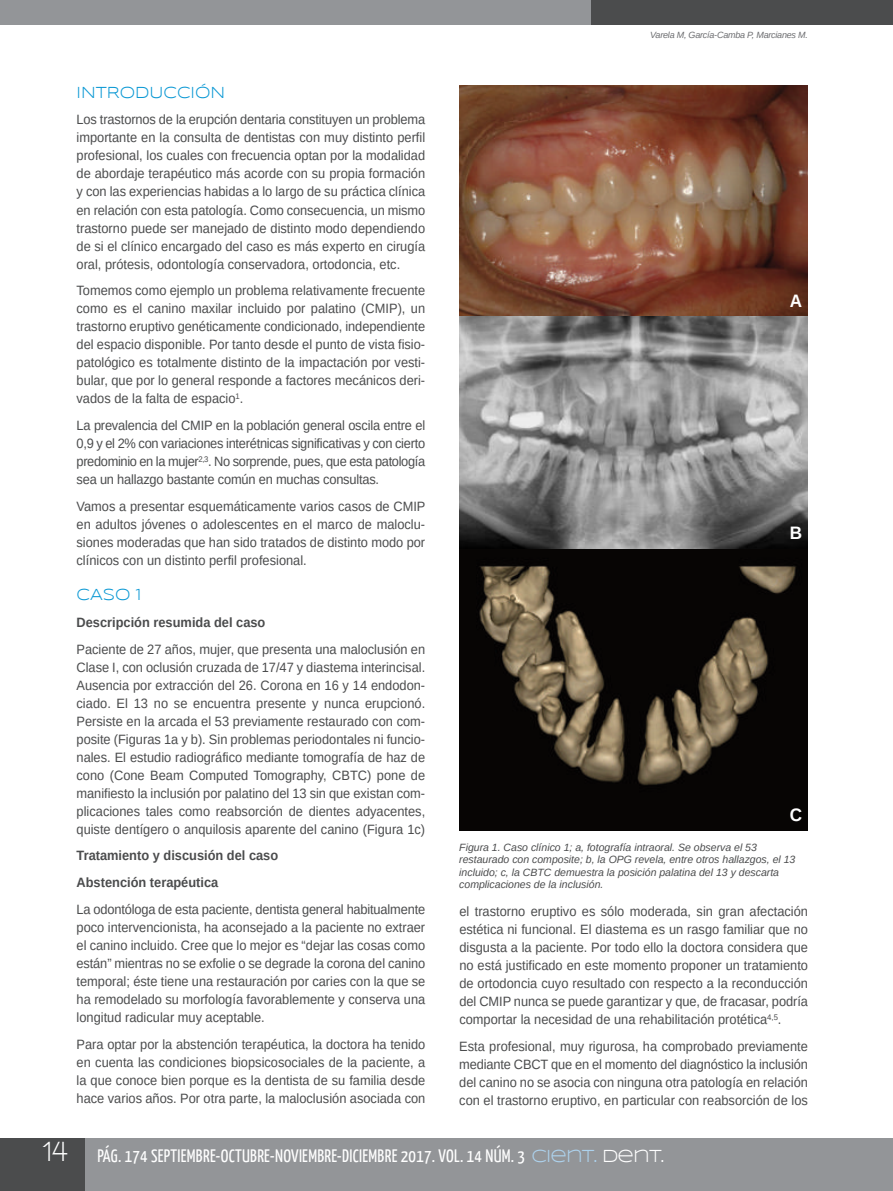
<style>
.page{position:relative;width:893px;height:1191px;background:#fff}
.page>*{position:absolute;margin:0;border:0;box-sizing:border-box;transform-origin:0 0}
.t1{font:700 30px "Walkway";color:#fff;scale:.9 1}
.t2{font:18px "Yanone Kaffeesatz";letter-spacing:.015em;color:#fff}
.t3{font:700 18px "Arimo";color:#fff;scale:.95 1}
.t4{font:16.5px "Syncopate";color:#0a98d4;scale:.95 1}
.t5{font:13.5px/18px "Arimo";color:#4b4c4d;text-align:justify;scale:.95 1}
.t6{font:700 13.5px/26.8px "Arimo";color:#4b4c4d;scale:.95 1}
.t7{font:italic 10.5px/12.6px "Arimo";color:#4b4c4d}
.t8{font:italic 9px "Arimo";letter-spacing:-.025em;color:#6c6d70}
.s1{font-family:"Syncopate";color:#add2ed}
.s2{font-family:"Syncopate"}
</style>
<div class="page">
<div style="left:0;top:1138px;width:893px;height:53px;background:#939598"></div>
<div style="left:0;top:0;width:599px;height:25px;background:#939598"></div>
<div style="left:591px;top:0;width:302px;height:25px;background:#4b4c4d"></div>
<div style="left:0;top:1138px;width:85px;height:53px;background:#4b4c4d"></div>
<img style="left:459px;top:85px;width:349px;height:231px">
<svg style="left:459px;top:316px;width:349px;height:232px;background:#8b8b8b"></svg>
<img style="left:459px;top:550px;width:349px;height:280px">
<p class="t8" style="left:650px;top:30px;width:159px">Varela M, García-camba P, Marcianes M.</p>
<p class="t4" style="left:77px;top:85px;width:158px">INTRODUCCIÓN</p>
<p class="t5" style="left:77px;top:111px;width:369px">Los trastornos de la erupción dentaria constituyen un problema importante en la consulta de dentistas con muy distinto perfil profesional, los cuales con frecuencia optan por la modalidad de abordaje terapéutico más acorde con su propia formación y con las experiencias habidas a lo largo de su práctica clínica en relación con esta patología. Como consecuencia, un mismo trastorno puede ser manejado de distinto modo dependiendo de si el clínico encargado del caso es más experto en cirugía oral, prótesis, odontología conservadora, ortodoncia, etc.</p>
<p class="t5" style="left:77px;top:282px;width:369px">Tomemos como ejemplo un problema relativamente frecuente como es el canino maxilar incluido por palatino (CMIP), un trastorno eruptivo genéticamente condicionado, independiente del espacio disponible. Por tanto desde el punto de vista fisio&shy;patológico es totalmente distinto de la impactación por vesti&shy;bular, que por lo general responde a factores mecánicos deri&shy;vados de la falta de espacio<sup>1</sup>.</p>
<p class="t5" style="left:77px;top:416px;width:369px">La prevalencia del CMIP en la población general oscila entre el 0,9 y el 2% con variaciones interétnicas significativas y con cierto predominio en la mujer<sup>2,3</sup>. No sorprende, pues, que esta patología sea un hallazgo bastante común en muchas consultas.</p>
<p class="t5" style="left:77px;top:497px;width:369px">Vamos a presentar esquemáticamente varios casos de CMIP en adultos jóvenes o adolescentes en el marco de maloclu&shy;siones moderadas que han sido tratados de distinto modo por clínicos con un distinto perfil profesional.</p>
<p class="t4" style="left:77px;top:587px;width:70px">CASO 1</p>
<p class="t6" style="left:77px;top:608px;width:200px">Descripción resumida del caso</p>
<p class="t5" style="left:77px;top:640px;width:369px">Paciente de 27 años, mujer, que presenta una maloclusión en Clase I, con oclusión cruzada de 17/47 y diastema interincisal.<br>Ausencia por extracción del 26. Corona en 16 y 14 endodon&shy;ciado. El 13 no se encuentra presente y nunca erupcionó.<br>Persiste en la arcada el 53 previamente restaurado con com&shy;posite (Figuras 1a y b). Sin problemas periodontales ni funcio&shy;nales. El estudio radiográfico mediante tomografía de haz de cono (Cone Beam Computed Tomography, CBTC) pone de manifiesto la inclusión por palatino del 13 sin que existan com&shy;plicaciones tales como reabsorción de dientes adyacentes, quiste dentígero o anquilosis aparente del canino (Figura 1c)</p>
<p class="t6" style="left:77px;top:842px;width:214px">Tratamiento y discusión del caso<br>Abstención terapéutica</p>
<p class="t5" style="left:77px;top:900px;width:369px">La odontóloga de esta paciente, dentista general habitualmente poco intervencionista, ha aconsejado a la paciente no extraer el canino incluido. Cree que lo mejor es “dejar las cosas como están” mientras no se exfolie o se degrade la corona del canino temporal; éste tiene una restauración por caries con la que se ha remodelado su morfología favorablemente y conserva una longitud radicular muy aceptable.</p>
<p class="t5" style="left:77px;top:1035px;width:369px">Para optar por la abstención terapéutica, la doctora ha tenido en cuenta las condiciones biopsicosociales de la paciente, a la que conoce bien porque es la dentista de su familia desde hace varios años. Por otra parte, la maloclusión asociada con</p>
<h2 class="t3" style="left:790px;top:290px;width:14px">A</h2>
<h2 class="t3" style="left:790px;top:522px;width:14px">B</h2>
<h2 class="t3" style="left:790px;top:804px;width:14px">C</h2>
<p class="t7" style="left:459px;top:840px;width:338px">Figura 1. caso clínico 1; a, fotografía intraoral. se observa el 53 restaurado con composite; b, la OPG revela, entre otros hallazgos, el 13 incluido; c, la cbtc demuestra la posición palatina del 13 y descarta complicaciones de la inclusión.</p>
<p class="t5" style="left:459px;top:902px;width:369px">el trastorno eruptivo es sólo moderada, sin gran afectación estética ni funcional. El diastema es un rasgo familiar que no disgusta a la paciente. Por todo ello la doctora considera que no está justificado en este momento proponer un tratamiento de ortodoncia cuyo resultado con respecto a la reconducción del CMIP nunca se puede garantizar y que, de fracasar, podría comportar la necesidad de una rehabilitación protética<sup>4,5</sup>.</p>
<p class="t5" style="left:459px;top:1036px;width:369px">Esta profesional, muy rigurosa, ha comprobado previamente mediante CBCT que en el momento del diagnóstico la inclusión del canino no se asocia con ninguna otra patología en relación con el trastorno eruptivo, en particular con reabsorción de los</p>
<h1 class="t1" style="left:41px;top:1134px;width:31px">14</h1>
<h2 class="t2" style="left:98px;top:1144px;width:568px">PÁG. 174 SEPTIEMBRE-OCTUBRE-NOVIEMBRE-DICIEMBRE 2017. VOL. 14 NÚM. 3 <span class="s1">CIENT.</span> <span class="s2">DENT.</span></h2>
</div>
